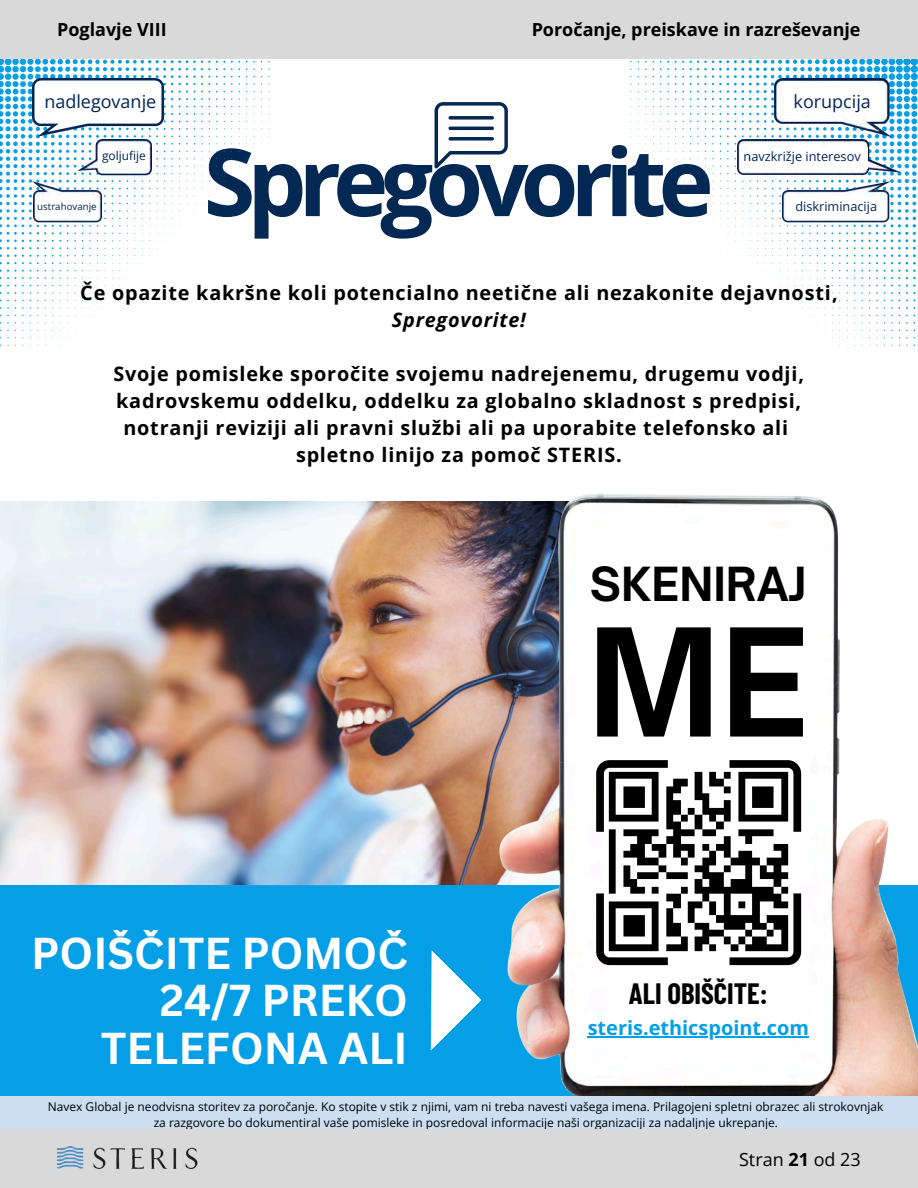
<style>
.page{position:relative;width:918px;height:1188px;background:#fff}
.page>*{position:absolute;margin:0;border:0;box-sizing:border-box;transform-origin:0 0}
.t1{font:700 143.1px "Open Sauce One";color:#000}
.t2{font:700 93.75px "Open Sans";letter-spacing:-.085em;color:#032854}
.t3{font:700 45px "Open Sauce One";color:#000}
.t4{font:700 43.5px/47.1px "Canva Sans";color:#fff;text-align:right}
.t5{font:700 28.8px "Barlow Condensed";color:#000}
.t6{font:700 19.95px "Open Sans";color:#049fe6}
.t7{font:700 19.8px/27px "Open Sans";letter-spacing:.04em;color:#000;text-align:center}
.t8{font:700 18px "Open Sans";color:#000}
.t9{font:18px "Open Sans";color:#032554}
.t10{font:18px "Open Sans";color:#000}
.t11{font:12.75px "Open Sans";color:#032554}
.t12{font:12px/16px "Open Sans";color:#000;text-align:center}
.t13{font:12px "Open Sans";color:#032554}
.t14{font:9.75px "Open Sans";color:#032554}
.s1{font-style:italic}
.s2{font-weight:700}
</style>
<div class="page">
<img style="left:0;top:502px;width:500px;height:384px">
<div style="left:0;top:886px;width:918px;height:210px;background:#049fe6"></div>
<svg style="left:435px;top:102px;width:73px;height:66px"></svg>
<svg style="left:660px;top:61px;width:9px;height:9px"></svg>
<svg style="left:854px;top:255px;width:9px;height:9px"></svg>
<svg style="left:742px;top:60px;width:30px;height:80px"></svg>
<svg style="left:824px;top:59px;width:45px;height:190px"></svg>
<svg style="left:645px;top:61px;width:9px;height:9px"></svg>
<svg style="left:712px;top:60px;width:40px;height:77px"></svg>
<svg style="left:660px;top:76px;width:9px;height:9px"></svg>
<svg style="left:727px;top:143px;width:9px;height:9px"></svg>
<svg style="left:675px;top:60px;width:47px;height:40px"></svg>
<svg style="left:869px;top:58px;width:49px;height:243px"></svg>
<svg style="left:839px;top:255px;width:9px;height:9px"></svg>
<svg style="left:772px;top:59px;width:63px;height:160px"></svg>
<svg style="left:88px;top:59px;width:19px;height:123px"></svg>
<svg style="left:110px;top:60px;width:27px;height:80px"></svg>
<svg style="left:201px;top:76px;width:9px;height:9px"></svg>
<svg style="left:201px;top:61px;width:24px;height:9px"></svg>
<svg style="left:0;top:285px;width:9px;height:9px"></svg>
<svg style="left:141px;top:60px;width:25px;height:77px"></svg>
<svg style="left:231px;top:61px;width:9px;height:9px"></svg>
<svg style="left:216px;top:76px;width:9px;height:9px"></svg>
<svg style="left:52px;top:240px;width:9px;height:9px"></svg>
<svg style="left:171px;top:60px;width:25px;height:62px"></svg>
<svg style="left:50px;top:59px;width:35px;height:175px"></svg>
<svg style="left:0;top:58px;width:48px;height:221px"></svg>
<svg style="left:67px;top:240px;width:9px;height:9px"></svg>
<svg style="left:246px;top:61px;width:9px;height:9px"></svg>
<svg style="left:231px;top:76px;width:9px;height:9px"></svg>
<svg style="left:164px;top:143px;width:9px;height:9px"></svg>
<svg style="left:216px;top:91px;width:9px;height:9px"></svg>
<svg style="left:52px;top:255px;width:9px;height:9px"></svg>
<svg style="left:430px;top:950px;width:51px;height:100px"></svg>
<img style="left:500px;top:494px;width:418px;height:602px">
<svg style="left:596px;top:760px;width:205px;height:205px"></svg>
<div style="left:0;top:1096px;width:918px;height:37px;background:#ccdef1"></div>
<hr style="left:588px;top:1036px;width:221px;height:1px;background:#049fe6">
<div style="left:0;top:1130px;width:918px;height:58px;background:#d9d9d9"></div>
<img style="left:57px;top:1146px;width:141px;height:23px">
<div style="left:0;top:0;width:918px;height:58px;background:#d9d9d9"></div>
<img style="left:33px;top:78px;width:130px;height:59px">
<img style="left:78px;top:140px;width:74px;height:36px">
<img style="left:33px;top:181px;width:69px;height:42px">
<img style="left:774px;top:78px;width:117px;height:59px">
<img style="left:783px;top:181px;width:108px;height:42px">
<img style="left:738px;top:140px;width:164px;height:34px">
<div style="left:42px;top:84px;width:113px;height:30px;background:#fff"></div>
<div style="left:100px;top:146px;width:49px;height:22px;background:#fff"></div>
<div style="left:783px;top:84px;width:101px;height:30px;background:#fff"></div>
<div style="left:750px;top:147px;width:118px;height:21px;background:#fff"></div>
<div style="left:788px;top:195px;width:96px;height:22px;background:#fff"></div>
<div style="left:37px;top:196px;width:55px;height:21px;background:#fff"></div>
<div style="left:577px;top:531px;width:242px;height:221px;background:#fff"></div>
<h6 class="t8" style="left:57px;top:17px;width:111px">Poglavje VIII</h6>
<p class="t8" style="left:532px;top:17px;width:330px">Poročanje, preiskave in razreševanje</p>
<h5 class="t9" style="left:44px;top:88px;width:113px">nadlegovanje</h5>
<p class="t9" style="left:794px;top:89px;width:79px">korupcija</p>
<h3 class="t11" style="left:744px;top:147px;width:119px">navzkrižje interesov</h3>
<p class="t11" style="left:795px;top:197px;width:83px">diskriminacija</p>
<h5 class="t2" style="left:204px;top:116px;width:511px">Spregovorite</h5>
<p class="t13" style="left:102px;top:147px;width:45px">goljufije</p>
<h1 class="t14" style="left:37px;top:199px;width:61px">ustrahovanje</h1>
<h6 class="t7" style="left:80px;top:279px;width:759px">Če opazite kakršne koli potencialno neetične ali nezakonite dejavnosti,<br><span class="s1">Spregovorite!</span></h6>
<p class="t7" style="left:113px;top:360px;width:692px">Svoje pomisleke sporočite svojemu nadrejenemu, drugemu vodji, kadrovskemu oddelku, oddelku za globalno skladnost s predpisi, notranji reviziji ali pravni službi ali pa uporabite telefonsko ali spletno linijo za pomoč STERIS.</p>
<h4 class="t3" style="left:590px;top:556px;width:218px">SKENIRAJ</h4>
<h5 class="t1" style="left:587px;top:593px;width:223px">ME</h5>
<p class="t4" style="left:31px;top:929px;width:378px">POIŠČITE POMOČ<br>24/7 PREKO<br>TELEFONA ALI</p>
<p class="t12" style="left:48px;top:1098px;width:837px">Navex Global je neodvisna storitev za poročanje. Ko stopite v stik z njimi, vam ni treba navesti vašega imena. Prilagojeni spletni obrazec ali strokovnjak za razgovore bo dokumentiral vaše pomisleke in posredoval informacije naši organizaciji za nadaljnje ukrepanje.</p>
<p class="t5" style="left:629px;top:975px;width:140px">ALI OBIŠČITE:</p>
<p class="t6" style="left:588px;top:1014px;width:223px">steris.ethicspoint.com</p>
<p class="t10" style="left:739px;top:1146px;width:123px">Stran <span class="s2">21</span> od 23</p>
</div>
